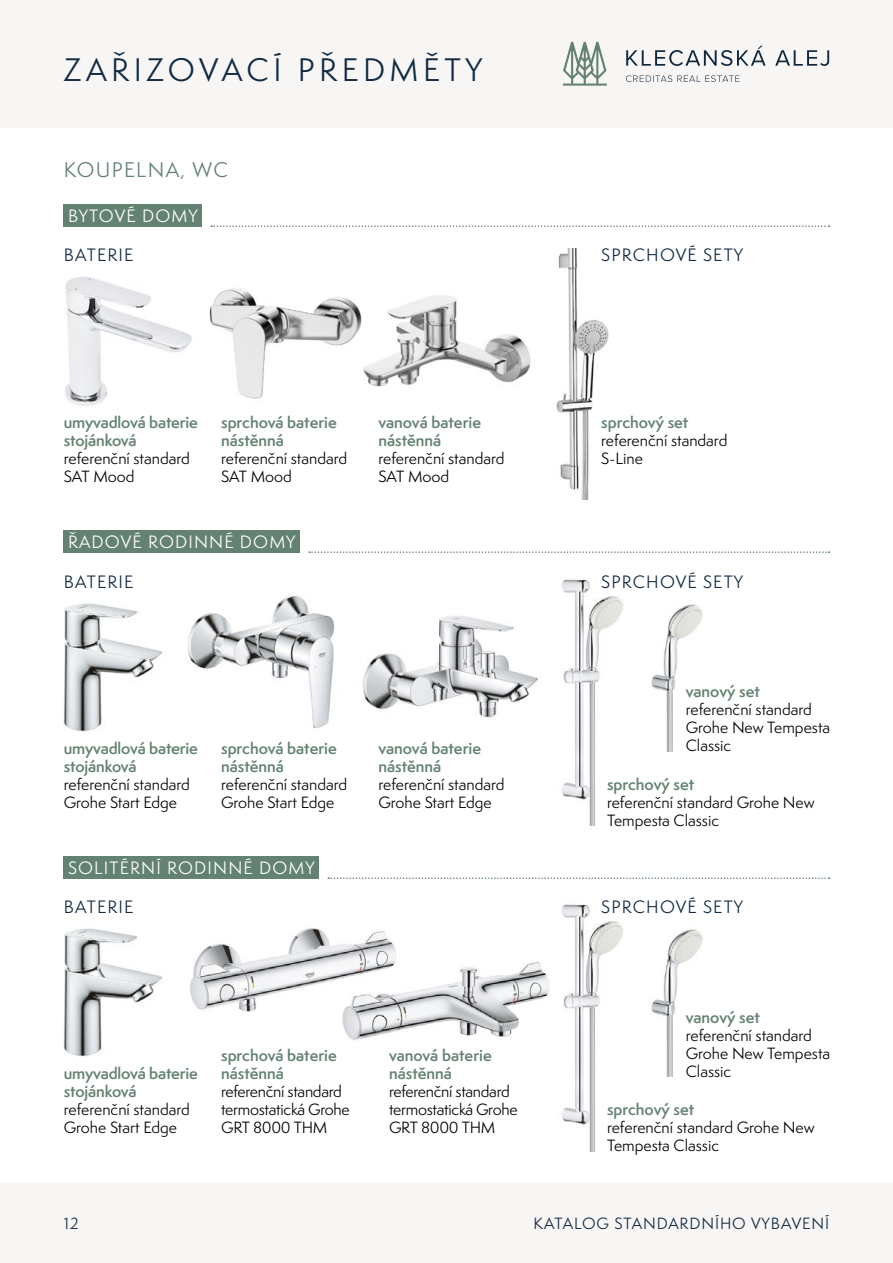
<style>
.page{position:relative;width:893px;height:1263px;background:#fff}
.page>*{position:absolute;margin:0;border:0;box-sizing:border-box;transform-origin:0 0}
.t1{font:30px "Semplicita Pro";letter-spacing:.15em;color:#112a42}
.t2{font:19.5px "Semplicita Pro";letter-spacing:.07em;color:#638271}
.t3{font:16.5px "Semplicita Pro";letter-spacing:.07em;color:#112a42}
.t4{font:16.5px "Semplicita Pro";letter-spacing:.07em;color:#fff}
.t5{font:15px/18px "Semplicita Pro";color:#000}
.t6{font:600 15px/18px "Semplicita Pro";letter-spacing:-.005em;color:#638271}
.t7{font:15px/18px "Semplicita Pro";letter-spacing:-.02em;color:#000}
.t8{font:15px "Semplicita Pro";letter-spacing:.06em;color:#112a42}
</style>
<div class="page">
<div style="left:0;top:1182px;width:893px;height:81px;background:#f7f6f5"></div>
<div style="left:0;top:0;width:893px;height:128px;background:#f7f6f5"></div>
<svg style="left:626px;top:75px;width:113px;height:7px"></svg>
<svg style="left:626px;top:46px;width:203px;height:20px"></svg>
<svg style="left:563px;top:42px;width:44px;height:44px"></svg>
<img style="left:65px;top:277px;width:127px;height:129px">
<img style="left:209px;top:288px;width:150px;height:111px">
<img style="left:359px;top:295px;width:172px;height:92px">
<img style="left:556px;top:249px;width:53px;height:251px">
<img style="left:562px;top:579px;width:61px;height:247px">
<img style="left:562px;top:904px;width:61px;height:247px">
<img style="left:651px;top:604px;width:52px;height:147px">
<img style="left:651px;top:929px;width:52px;height:147px">
<img style="left:190px;top:928px;width:206px;height:84px">
<img style="left:340px;top:959px;width:209px;height:82px">
<div style="left:64px;top:204px;width:138px;height:23px;background:#638271"></div>
<div style="left:64px;top:530px;width:236px;height:23px;background:#638271"></div>
<div style="left:64px;top:856px;width:255px;height:23px;background:#638271"></div>
<svg style="left:211px;top:225px;width:618px;height:2px"></svg>
<svg style="left:309px;top:551px;width:520px;height:2px"></svg>
<svg style="left:328px;top:877px;width:501px;height:2px"></svg>
<img style="left:187px;top:595px;width:148px;height:133px">
<img style="left:63px;top:603px;width:99px;height:129px">
<img style="left:63px;top:928px;width:99px;height:129px">
<img style="left:362px;top:616px;width:176px;height:102px">
<h1 class="t1" style="left:64px;top:48px;width:420px">ZAŘIZOVACÍ PŘEDMĚTY</h1>
<h2 class="t2" style="left:64px;top:156px;width:166px">KOUPELNA, WC</h2>
<p class="t4" style="left:68px;top:204px;width:131px">BYTOVÉ DOMY</p>
<p class="t3" style="left:64px;top:243px;width:71px">BATERIE</p>
<p class="t6" style="left:64px;top:413px;width:136px">umyvadlová baterie stojánková</p>
<p class="t5" style="left:64px;top:449px;width:128px">referenční standard<br>SAT Mood</p>
<p class="t6" style="left:221px;top:413px;width:117px">sprchová baterie nástěnná</p>
<p class="t5" style="left:221px;top:449px;width:128px">referenční standard<br>SAT Mood</p>
<p class="t4" style="left:68px;top:530px;width:229px">ŘADOVÉ RODINNÉ DOMY</p>
<p class="t3" style="left:64px;top:570px;width:71px">BATERIE</p>
<p class="t6" style="left:378px;top:413px;width:104px">vanová baterie nástěnná</p>
<p class="t5" style="left:378px;top:449px;width:128px">referenční standard<br>SAT Mood</p>
<p class="t6" style="left:64px;top:739px;width:136px">umyvadlová baterie stojánková</p>
<p class="t5" style="left:64px;top:775px;width:128px">referenční standard<br>Grohe Start Edge</p>
<p class="t6" style="left:221px;top:739px;width:117px">sprchová baterie nástěnná</p>
<p class="t5" style="left:221px;top:775px;width:128px">referenční standard<br>Grohe Start Edge</p>
<p class="t4" style="left:68px;top:856px;width:248px">SOLITÉRNÍ RODINNÉ DOMY</p>
<p class="t3" style="left:64px;top:895px;width:71px">BATERIE</p>
<p class="t6" style="left:378px;top:739px;width:104px">vanová baterie nástěnná</p>
<p class="t5" style="left:378px;top:775px;width:128px">referenční standard<br>Grohe Start Edge</p>
<p class="t6" style="left:64px;top:1064px;width:136px">umyvadlová baterie stojánková</p>
<p class="t5" style="left:64px;top:1100px;width:128px">referenční standard<br>Grohe Start Edge</p>
<p class="t6" style="left:221px;top:1046px;width:117px">sprchová baterie nástěnná</p>
<p class="t7" style="left:221px;top:1082px;width:130px">referenční standard termostatická Grohe<br>GRT 8000 THM</p>
<p class="t6" style="left:389px;top:1046px;width:104px">vanová baterie nástěnná</p>
<p class="t7" style="left:389px;top:1082px;width:130px">referenční standard termostatická Grohe<br>GRT 8000 THM</p>
<p class="t3" style="left:601px;top:243px;width:143px">SPRCHOVÉ SETY</p>
<p class="t6" style="left:601px;top:413px;width:89px">sprchový set</p>
<p class="t5" style="left:601px;top:431px;width:128px">referenční standard<br>S-Line</p>
<p class="t3" style="left:601px;top:570px;width:143px">SPRCHOVÉ SETY</p>
<p class="t6" style="left:686px;top:683px;width:76px">vanový set</p>
<p class="t5" style="left:686px;top:701px;width:146px">referenční standard<br>Grohe New Tempesta<br>Classic</p>
<p class="t6" style="left:607px;top:775px;width:89px">sprchový set</p>
<p class="t5" style="left:607px;top:793px;width:209px">referenční standard Grohe New<br>Tempesta Classic</p>
<p class="t3" style="left:601px;top:895px;width:143px">SPRCHOVÉ SETY</p>
<p class="t6" style="left:686px;top:1008px;width:76px">vanový set</p>
<p class="t5" style="left:686px;top:1026px;width:146px">referenční standard<br>Grohe New Tempesta<br>Classic</p>
<p class="t6" style="left:607px;top:1100px;width:89px">sprchový set</p>
<p class="t5" style="left:607px;top:1118px;width:209px">referenční standard Grohe New<br>Tempesta Classic</p>
<p class="t8" style="left:64px;top:1213px;width:16px">12</p>
<p class="t8" style="left:533px;top:1213px;width:297px">KATALOG STANDARDNÍHO VYBAVENÍ</p>
</div>
